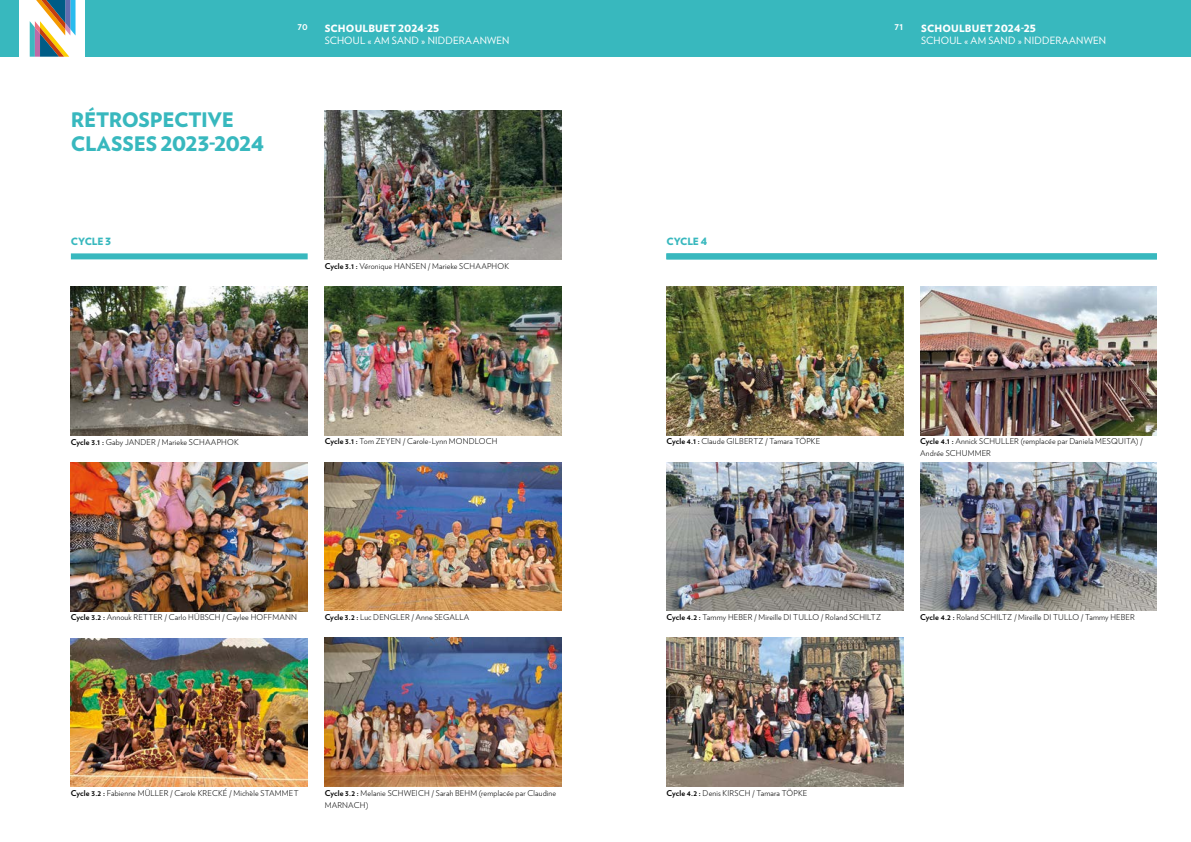
<style>
.page{position:relative;width:1191px;height:842px;background:#fff}
.page>*{position:absolute;margin:0;border:0;box-sizing:border-box;transform-origin:0 0}
.t1{font:900 20px/24px "Verlag";letter-spacing:-.015em;color:#38b8be}
.t2{font:10px "Verlag";letter-spacing:.02em;color:#fff}
.t3{font:900 10px "Verlag";letter-spacing:.015em;color:#fff}
.t4{font:900 10px "Verlag";letter-spacing:-.005em;color:#38b8be}
.t5{font:700 10px "Verlag";color:#fff}
.t6{font:300 8px/12px "Verlag";letter-spacing:.02em;color:#000}
.s1{font-weight:700}
</style>
<div class="page">
<svg style="left:29px;top:0;width:46px;height:57px"></svg>
<div style="left:0;top:0;width:19px;height:57px;background:#38b8be"></div>
<div style="left:85px;top:0;width:1106px;height:57px;background:#38b8be"></div>
<div style="left:71px;top:253px;width:237px;height:6px;background:#38b8be"></div>
<img style="left:71px;top:287px;width:237px;height:148px">
<img style="left:325px;top:286px;width:236px;height:149px">
<img style="left:325px;top:111px;width:236px;height:148px">
<img style="left:71px;top:462px;width:237px;height:149px">
<img style="left:325px;top:462px;width:236px;height:149px">
<img style="left:71px;top:638px;width:237px;height:149px">
<img style="left:325px;top:638px;width:236px;height:149px">
<div style="left:666px;top:253px;width:491px;height:6px;background:#38b8be"></div>
<img style="left:666px;top:286px;width:237px;height:149px">
<img style="left:920px;top:286px;width:237px;height:149px">
<img style="left:666px;top:462px;width:237px;height:149px">
<img style="left:920px;top:462px;width:237px;height:149px">
<img style="left:666px;top:638px;width:237px;height:149px">
<h1 class="t1" style="left:71px;top:106px;width:195px">RÉTROSPECTIVE<br>CLASSES 2023-2024</h1>
<p class="t5" style="left:297px;top:18px;width:12px">70</p>
<p class="t5" style="left:894px;top:18px;width:10px">71</p>
<p class="t3" style="left:325px;top:20px;width:116px">SCHOULBUET 2024-25</p>
<p class="t2" style="left:325px;top:33px;width:186px">SCHOUL « AM SAND » NIDDERAANWEN</p>
<p class="t3" style="left:921px;top:20px;width:116px">SCHOULBUET 2024-25</p>
<p class="t2" style="left:921px;top:33px;width:186px">SCHOUL « AM SAND » NIDDERAANWEN</p>
<p class="t4" style="left:71px;top:233px;width:42px">CYCLE 3</p>
<p class="t6" style="left:325px;top:259px;width:186px"><span class="s1">Cycle 3.1 :</span> Véronique HANSEN / Marieke SCHAAPHOK</p>
<p class="t4" style="left:666px;top:233px;width:42px">CYCLE 4</p>
<p class="t6" style="left:71px;top:435px;width:169px"><span class="s1">Cycle 3.1 :</span> Gaby JANDER / Marieke SCHAAPHOK</p>
<p class="t6" style="left:325px;top:435px;width:174px"><span class="s1">Cycle 3.1 :</span> Tom ZEYEN / Carole-Lynn MONDLOCH</p>
<p class="t6" style="left:666px;top:435px;width:155px"><span class="s1">Cycle 4.1 :</span> Claude GILBERTZ / Tamara TÖPKE</p>
<p class="t6" style="left:920px;top:435px;width:224px"><span class="s1">Cycle 4.1 :</span> Annick SCHULLER (remplacée par Daniela MESQUITA) /<br>Andrée SCHUMMER</p>
<p class="t6" style="left:71px;top:611px;width:227px"><span class="s1">Cycle 3.2 :</span> Annouk RETTER / Carlo HÜBSCH / Caylee HOFFMANN</p>
<p class="t6" style="left:325px;top:611px;width:146px"><span class="s1">Cycle 3.2 :</span> Luc DENGLER / Anne SEGALLA</p>
<p class="t6" style="left:666px;top:611px;width:216px"><span class="s1">Cycle 4.2 :</span> Tammy HEBER / Mireille DI TULLO / Roland SCHILTZ</p>
<p class="t6" style="left:920px;top:611px;width:216px"><span class="s1">Cycle 4.2 :</span> Roland SCHILTZ / Mireille DI TULLO / Tammy HEBER</p>
<p class="t6" style="left:71px;top:787px;width:229px"><span class="s1">Cycle 3.2 :</span> Fabienne MÜLLER / Carole KRECKÉ / Michèle STAMMET</p>
<p class="t6" style="left:325px;top:786px;width:233px"><span class="s1">Cycle 3.2 :</span> Melanie SCHWEICH / Sarah BEHM (remplacée par Claudine<br>MARNACH)</p>
<p class="t6" style="left:666px;top:786px;width:142px"><span class="s1">Cycle 4.2 :</span> Denis KIRSCH / Tamara TÖPKE</p>
</div>
